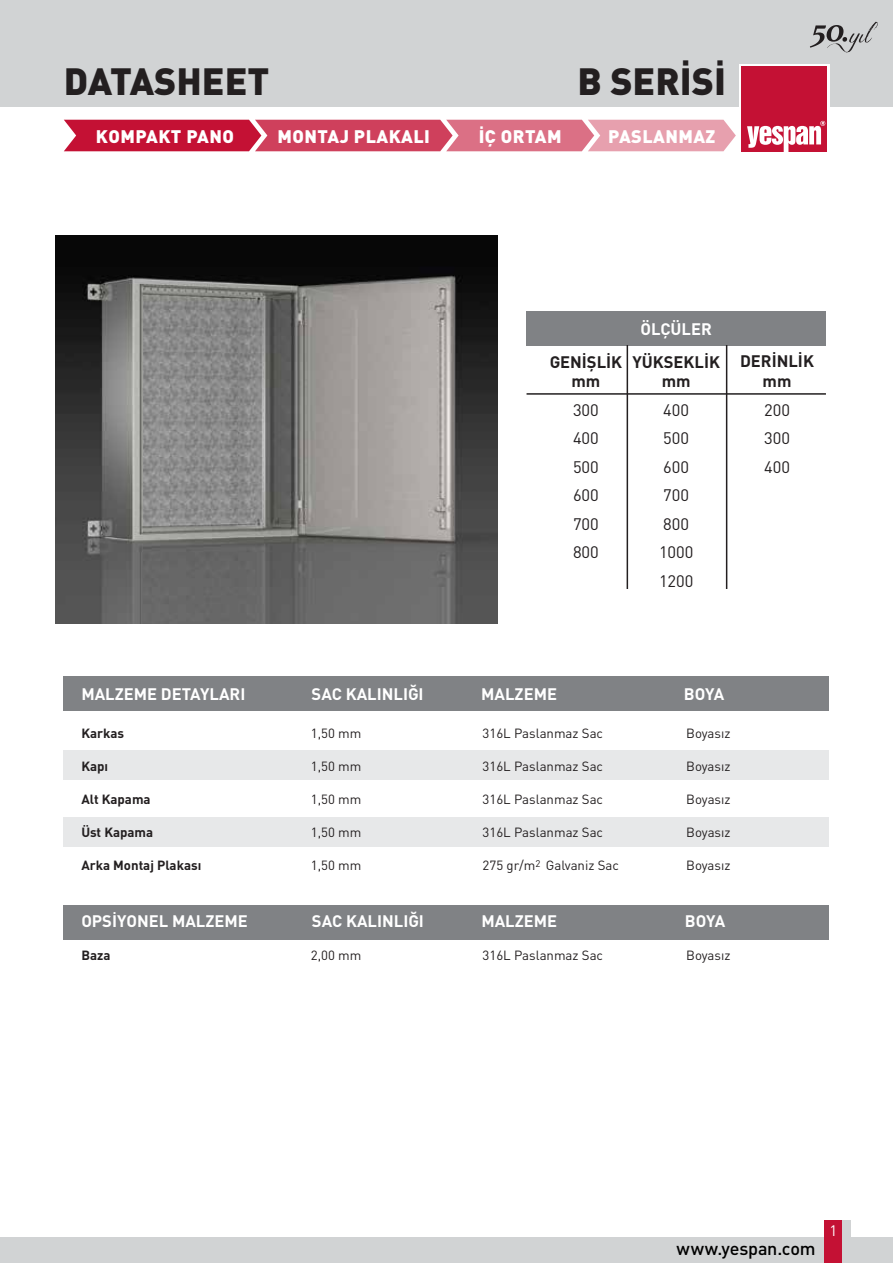
<style>
.page{position:relative;width:893px;height:1263px;background:#fff}
.page>*{position:absolute;margin:0;border:0;box-sizing:border-box;transform-origin:0 0}
.t1{font:900 37.5px "DIN Pro";color:#231f20}
.t2{font:900 18px "DIN Pro";letter-spacing:.025em;color:#fff}
.t3{font:500 18px "DIN Pro";letter-spacing:-.01em;color:#000}
.t4{font:700 16.5px "DIN Pro";color:#fff}
.t5{font:16.5px/28.5px "DIN Pro";color:#231f20;text-align:justify}
.t6{font:700 16.5px/19.8px "DIN Pro";color:#231f20;text-align:center}
.t7{font:15px "DIN Pro";color:#fff}
.t8{font:13.2px "DIN Pro";color:#231f20}
.t9{font:700 13.2px "DIN Pro";color:#231f20}
</style>
<div class="page">
<div style="left:64px;top:905px;width:765px;height:34px;background:#808285"></div>
<div style="left:64px;top:750px;width:765px;height:30px;background:#e7e8e9"></div>
<div style="left:64px;top:817px;width:765px;height:30px;background:#e7e8e9"></div>
<div style="left:64px;top:676px;width:765px;height:34px;background:#808285"></div>
<div style="left:0;top:1237px;width:893px;height:26px;background:#d1d3d4"></div>
<div style="left:825px;top:1220px;width:17px;height:43px;background:#c41134"></div>
<div style="left:842px;top:1220px;width:8px;height:43px;background:#d1d3d4"></div>
<div style="left:527px;top:311px;width:299px;height:35px;background:#808285"></div>
<svg style="left:64px;top:120px;width:672px;height:31px;background:#d55871"></svg>
<div style="left:0;top:0;width:893px;height:106px;background:#d1d3d4"></div>
<div style="left:739px;top:64px;width:90px;height:90px;background:#fff"></div>
<div style="left:741px;top:66px;width:86px;height:86px;background:#c41134"></div>
<svg style="left:747px;top:121px;width:78px;height:31px"></svg>
<svg style="left:810px;top:22px;width:68px;height:30px"></svg>
<hr style="left:627px;top:345px;width:1px;height:244px;background:#231f20">
<hr style="left:526px;top:393px;width:300px;height:2px;background:#231f20">
<hr style="left:726px;top:345px;width:1px;height:244px;background:#231f20">
<img style="left:56px;top:236px;width:442px;height:388px">
<h1 class="t1" style="left:64px;top:56px;width:207px">DATASHEET</h1>
<h1 class="t1" style="left:578px;top:56px;width:150px">B SERİSİ</h1>
<h2 class="t2" style="left:96px;top:124px;width:139px">KOMPAKT PANO</h2>
<h2 class="t2" style="left:278px;top:124px;width:154px">MONTAJ PLAKALI</h2>
<h2 class="t2" style="left:479px;top:124px;width:84px">İÇ ORTAM</h2>
<h2 class="t2" style="left:608px;top:124px;width:109px">PASLANMAZ</h2>
<p class="t6" style="left:550px;top:351px;width:74px">GENİŞLİK mm</p>
<p class="t5" style="left:573px;top:395px;width:27px">300<br>400<br>500<br>600<br>700<br>800</p>
<p class="t4" style="left:641px;top:317px;width:73px">ÖLÇÜLER</p>
<p class="t6" style="left:632px;top:351px;width:89px">YÜKSEKLİK mm</p>
<p class="t5" style="left:659px;top:395px;width:36px;text-align:left">400<br>500<br>600<br>700<br>800<br>1000<br>1200</p>
<p class="t6" style="left:740px;top:351px;width:75px">DERİNLİK mm</p>
<p class="t5" style="left:764px;top:395px;width:27px">200<br>300<br>400</p>
<p class="t4" style="left:81px;top:682px;width:166px">MALZEME DETAYLARI</p>
<p class="t4" style="left:312px;top:682px;width:113px">SAC KALINLIĞI</p>
<p class="t4" style="left:481px;top:682px;width:77px">MALZEME</p>
<p class="t4" style="left:684px;top:682px;width:42px">BOYA</p>
<p class="t9" style="left:81px;top:724px;width:44px">Karkas</p>
<p class="t8" style="left:311px;top:724px;width:52px">1,50 mm</p>
<p class="t8" style="left:483px;top:724px;width:122px">316L Paslanmaz Sac</p>
<p class="t8" style="left:686px;top:724px;width:46px">Boyasız</p>
<p class="t9" style="left:81px;top:757px;width:28px">Kapı</p>
<p class="t8" style="left:311px;top:757px;width:52px">1,50 mm</p>
<p class="t8" style="left:483px;top:757px;width:122px">316L Paslanmaz Sac</p>
<p class="t8" style="left:686px;top:757px;width:46px">Boyasız</p>
<p class="t9" style="left:81px;top:790px;width:71px">Alt Kapama</p>
<p class="t8" style="left:311px;top:790px;width:52px">1,50 mm</p>
<p class="t8" style="left:483px;top:790px;width:122px">316L Paslanmaz Sac</p>
<p class="t8" style="left:686px;top:790px;width:46px">Boyasız</p>
<p class="t9" style="left:81px;top:823px;width:73px">Üst Kapama</p>
<p class="t8" style="left:311px;top:823px;width:52px">1,50 mm</p>
<p class="t8" style="left:483px;top:823px;width:122px">316L Paslanmaz Sac</p>
<p class="t8" style="left:686px;top:823px;width:46px">Boyasız</p>
<p class="t9" style="left:81px;top:856px;width:122px">Arka Montaj Plakası</p>
<p class="t8" style="left:311px;top:856px;width:52px">1,50 mm</p>
<p class="t8" style="left:483px;top:856px;width:138px">275 gr/m<sup>2</sup> Galvaniz Sac</p>
<p class="t8" style="left:686px;top:856px;width:46px">Boyasız</p>
<p class="t4" style="left:81px;top:910px;width:168px">OPSİYONEL MALZEME</p>
<p class="t4" style="left:312px;top:910px;width:113px">SAC KALINLIĞI</p>
<p class="t4" style="left:481px;top:910px;width:77px">MALZEME</p>
<p class="t4" style="left:685px;top:910px;width:42px">BOYA</p>
<p class="t9" style="left:81px;top:946px;width:31px">Baza</p>
<p class="t8" style="left:311px;top:946px;width:52px">2,00 mm</p>
<p class="t8" style="left:483px;top:946px;width:122px">316L Paslanmaz Sac</p>
<p class="t8" style="left:686px;top:946px;width:46px">Boyasız</p>
<h2 class="t3" style="left:677px;top:1236px;width:141px">www.yespan.com</h2>
<p class="t7" style="left:829px;top:1220px;width:9px">1</p>
</div>
